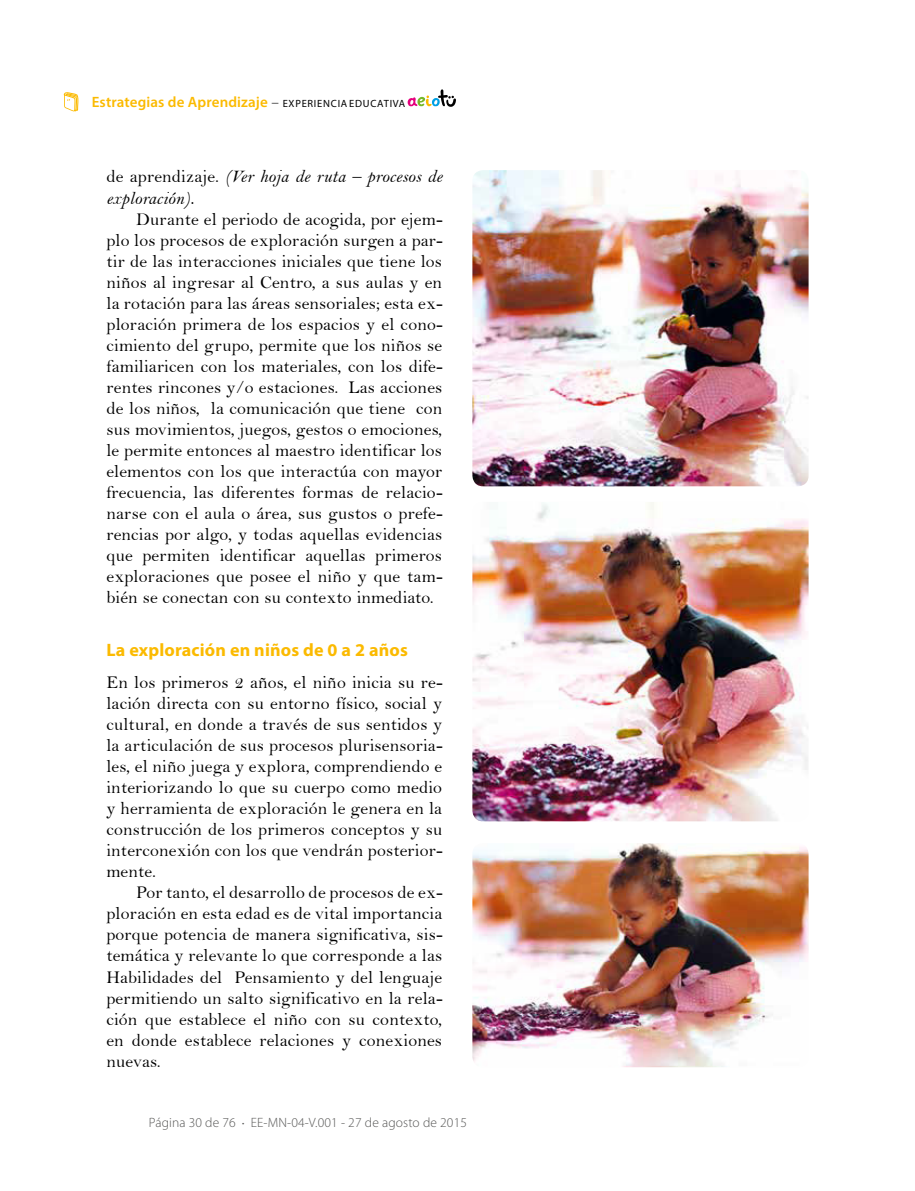
<style>
.page{position:relative;width:915px;height:1191px;background:#fff}
.page>*{position:absolute;margin:0;border:0;box-sizing:border-box;transform-origin:0 0}
.t1{font:18px/21px "Bell";letter-spacing:.01em;color:#000;text-align:justify}
.t2{font:18px/21.6px "Bell MT Italic";letter-spacing:.01em;color:#000}
.t3{font:700 18px "Myriad Pro";letter-spacing:.01em;color:#fbba00}
.t4{font:600 15px "Myriad Pro";letter-spacing:.01em;color:#fbba00}
.t5{font:300 13.5px "Myriad Pro";letter-spacing:.01em;color:#575756}
.s1{font-weight:300;color:#000}
.s2{font-weight:300;font-size:10.5px;color:#000}
.s3{font-family:"Bell"}
.s4{font-size:9px}
</style>
<div class="page">
<svg style="left:407px;top:89px;width:49px;height:18px"></svg>
<svg style="left:64px;top:92px;width:14px;height:19px"></svg>
<img style="left:472px;top:170px;width:336px;height:316px">
<img style="left:472px;top:502px;width:336px;height:319px">
<img style="left:472px;top:843px;width:336px;height:224px">
<p class="t4" style="left:92px;top:92px;width:315px">Estrategias de Aprendizaje <span class="s1">–</span> <span class="s2">EXPERIENCIA EDUCATIVA</span></p>
<p class="t2" style="left:106px;top:166px;width:337px"><span class="s3">de aprendizaje.</span> (Ver hoja de ruta – procesos de exploración).</p>
<p class="t1" style="left:106px;top:208px;width:338px;text-indent:30px">Durante el periodo de acogida, por ejem&shy;plo los procesos de exploración surgen a par&shy;tir de las interacciones iniciales que tiene los niños al ingresar al Centro, a sus aulas y en la rotación para las áreas sensoriales; esta ex&shy;ploración primera de los espacios y el cono&shy;cimiento del grupo, permite que los niños se familiaricen con los materiales, con los dife&shy;rentes rincones y/o estaciones. Las acciones de los niños, la comunicación que tiene con sus movimientos, juegos, gestos o emociones, le permite entonces al maestro identificar los elementos con los que interactúa con mayor frecuencia, las diferentes formas de relacio&shy;narse con el aula o área, sus gustos o prefe&shy;rencias por algo, y todas aquellas evidencias que permiten identificar aquellas primeros exploraciones que posee el niño y que tam&shy;bién se conectan con su contexto inmediato.</p>
<p class="t3" style="left:106px;top:638px;width:303px">La exploración en niños de 0 a 2 años</p>
<p class="t1" style="left:106px;top:672px;width:337px">En los primeros 2 años, el niño inicia su re&shy;lación directa con su entorno físico, social y cultural, en donde a través de sus sentidos y la articulación de sus procesos plurisensoria&shy;les, el niño juega y explora, comprendiendo e interiorizando lo que su cuerpo como medio y herramienta de exploración le genera en la construcción de los primeros conceptos y su interconexión con los que vendrán posterior&shy;mente.</p>
<p class="t1" style="left:106px;top:882px;width:337px;text-indent:30px">Por tanto, el desarrollo de procesos de ex&shy;ploración en esta edad es de vital importancia porque potencia de manera significativa, sis&shy;temática y relevante lo que corresponde a las Habilidades del Pensamiento y del lenguaje permitiendo un salto significativo en la rela&shy;ción que establece el niño con su contexto, en donde establece relaciones y conexiones nuevas.</p>
<p class="t5" style="left:149px;top:1114px;width:319px">Página 30 de 76 <span class="s4">•</span> EE-MN-04-V.001 - 27 de agosto de 2015</p>
</div>
